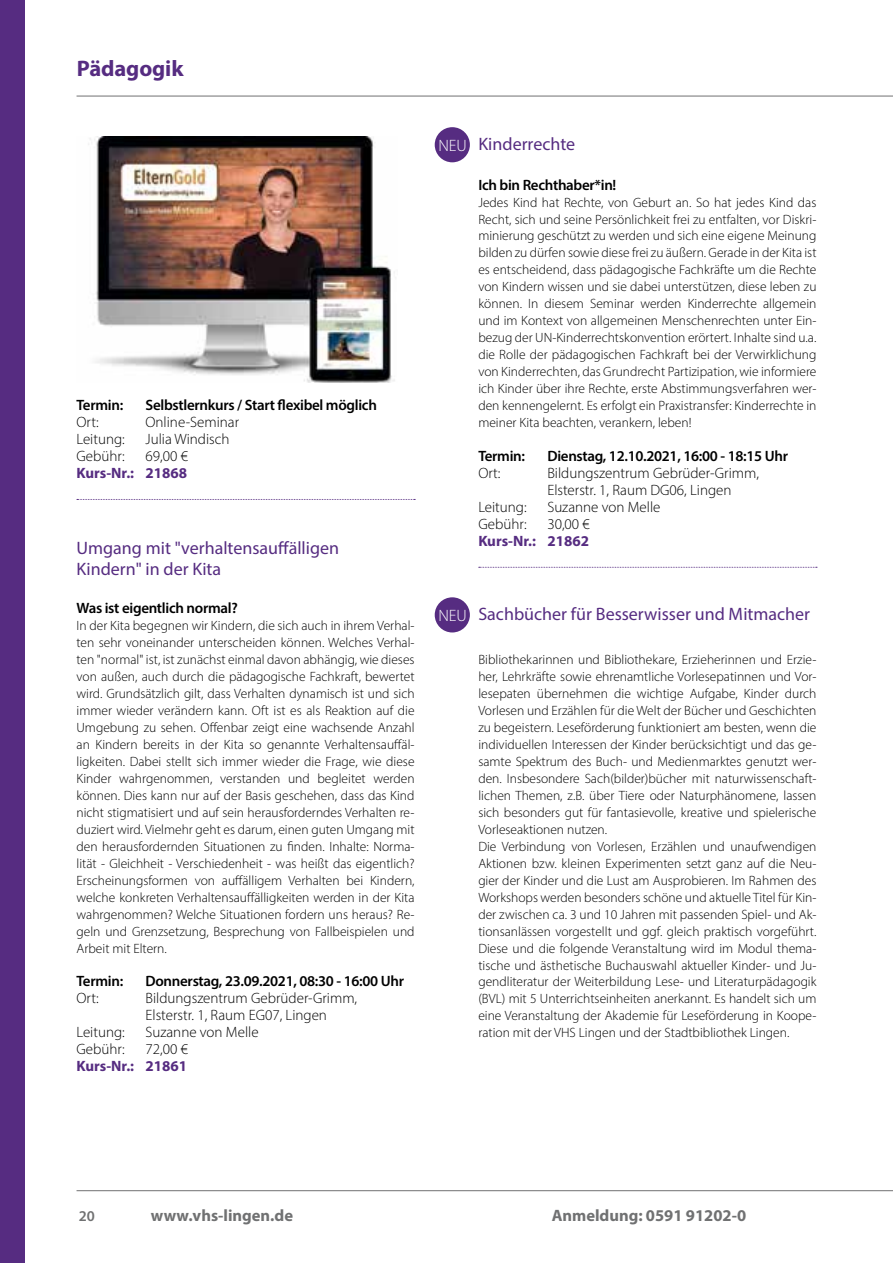
<style>
.page{position:relative;width:893px;height:1263px;background:#fff}
.page>*{position:absolute;margin:0;border:0;box-sizing:border-box;transform-origin:0 0}
.t1{font:700 22.5px "Myriad Pro";letter-spacing:-.005em;color:#562c81}
.t2{font:18px/21.6px "Myriad Pro";color:#562c81}
.t3{font:700 16.5px "Myriad Pro";color:#707172}
.t4{font:300 16.5px "Myriad Pro";color:#fff}
.t5{font:300 15px/17px "Myriad Pro";color:#000}
.t6{font:600 15px "Myriad Pro";letter-spacing:-.02em;color:#000}
.t7{font:700 15px "Myriad Pro";color:#562c81}
.t8{font:600 15px "Myriad Pro";color:#707172}
.t9{font:300 13.5px/17px "Myriad Pro";color:#000;text-align:justify}
</style>
<div class="page">
<hr style="left:77px;top:96px;width:816px;height:1px;background:#707172">
<hr style="left:77px;top:1190px;width:816px;height:1px;background:#707172">
<div style="left:0;top:0;width:25px;height:1263px;background:#562c81"></div>
<svg style="left:77px;top:499px;width:338px;height:1px"></svg>
<img style="left:88px;top:136px;width:307px;height:247px">
<svg style="left:479px;top:567px;width:338px;height:1px"></svg>
<div style="left:435px;top:127px;width:35px;height:35px;background:#562c81;border-radius:50%"></div>
<div style="left:435px;top:597px;width:35px;height:35px;background:#562c81;border-radius:50%"></div>
<h1 class="t1" style="left:77px;top:54px;width:108px">Pädagogik</h1>
<p class="t6" style="left:77px;top:395px;width:48px">Termin:</p>
<p class="t6" style="left:146px;top:395px;width:233px">Selbstlernkurs / Start flexibel möglich</p>
<p class="t5" style="left:77px;top:413px;width:24px">Ort:</p>
<p class="t5" style="left:146px;top:413px;width:95px">Online-Seminar</p>
<p class="t5" style="left:77px;top:430px;width:50px">Leitung:</p>
<p class="t5" style="left:146px;top:430px;width:85px">Julia Windisch</p>
<p class="t5" style="left:77px;top:447px;width:50px">Gebühr:</p>
<p class="t5" style="left:146px;top:447px;width:44px">69,00 €</p>
<p class="t7" style="left:77px;top:463px;width:112px">Kurs-Nr.: 21868</p>
<h2 class="t2" style="left:77px;top:537px;width:264px">Umgang mit "verhaltensauffälligen<br>Kindern" in der Kita</h2>
<p class="t6" style="left:77px;top:599px;width:163px">Was ist eigentlich normal?</p>
<p class="t9" style="left:77px;top:617px;width:340px">In der Kita begegnen wir Kindern, die sich auch in ihrem Verhal&shy;ten sehr voneinander unterscheiden können. Welches Verhal&shy;ten "normal" ist, ist zunächst einmal davon abhängig, wie dieses von außen, auch durch die pädagogische Fachkraft, bewertet wird. Grundsätzlich gilt, dass Verhalten dynamisch ist und sich immer wieder verändern kann. Oft ist es als Reaktion auf die Umgebung zu sehen. Offenbar zeigt eine wachsende Anzahl an Kindern bereits in der Kita so genannte Verhaltensauffäl&shy;ligkeiten. Dabei stellt sich immer wieder die Frage, wie diese Kinder wahrgenommen, verstanden und begleitet werden können. Dies kann nur auf der Basis geschehen, dass das Kind nicht stigmatisiert und auf sein herausforderndes Verhalten re&shy;duziert wird. Vielmehr geht es darum, einen guten Umgang mit den herausfordernden Situationen zu finden. Inhalte: Norma&shy;lität - Gleichheit - Verschiedenheit - was heißt das eigentlich?<br>Erscheinungsformen von auffälligem Verhalten bei Kindern, welche konkreten Verhaltensauffälligkeiten werden in der Kita wahrgenommen? Welche Situationen fordern uns heraus? Re&shy;geln und Grenzsetzung, Besprechung von Fallbeispielen und Arbeit mit Eltern.</p>
<p class="t6" style="left:77px;top:972px;width:48px">Termin:</p>
<p class="t6" style="left:146px;top:972px;width:260px">Donnerstag, 23.09.2021, 08:30 - 16:00 Uhr</p>
<p class="t5" style="left:77px;top:990px;width:24px">Ort:</p>
<p class="t5" style="left:146px;top:990px;width:213px">Bildungszentrum Gebrüder-Grimm,<br>Elsterstr. 1, Raum EG07, Lingen</p>
<p class="t5" style="left:77px;top:1023px;width:50px">Leitung:</p>
<p class="t5" style="left:146px;top:1023px;width:115px">Suzanne von Melle</p>
<p class="t5" style="left:77px;top:1040px;width:50px">Gebühr:</p>
<p class="t5" style="left:146px;top:1040px;width:44px">72,00 €</p>
<p class="t7" style="left:77px;top:1056px;width:112px">Kurs-Nr.: 21861</p>
<p class="t4" style="left:438px;top:135px;width:30px">NEU</p>
<h2 class="t2" style="left:478px;top:132px;width:98px">Kinderrechte</h2>
<p class="t6" style="left:478px;top:175px;width:139px">Ich bin Rechthaber*in!</p>
<p class="t9" style="left:478px;top:193px;width:340px">Jedes Kind hat Rechte, von Geburt an. So hat jedes Kind das Recht, sich und seine Persönlichkeit frei zu entfalten, vor Diskri&shy;minierung geschützt zu werden und sich eine eigene Meinung bilden zu dürfen sowie diese frei zu äußern. Gerade in der Kita ist es entscheidend, dass pädagogische Fachkräfte um die Rechte von Kindern wissen und sie dabei unterstützen, diese leben zu können. In diesem Seminar werden Kinderrechte allgemein und im Kontext von allgemeinen Menschenrechten unter Ein&shy;bezug der UN-Kinderrechtskonvention erörtert. Inhalte sind u.a. die Rolle der pädagogischen Fachkraft bei der Verwirklichung von Kinderrechten, das Grundrecht Partizipation, wie informiere ich Kinder über ihre Rechte, erste Abstimmungsverfahren wer&shy;den kennengelernt. Es erfolgt ein Praxistransfer: Kinderrechte in meiner Kita beachten, verankern, leben!</p>
<p class="t6" style="left:478px;top:446px;width:48px">Termin:</p>
<p class="t6" style="left:547px;top:446px;width:242px">Dienstag, 12.10.2021, 16:00 - 18:15 Uhr</p>
<p class="t5" style="left:478px;top:464px;width:24px">Ort:</p>
<p class="t5" style="left:547px;top:464px;width:213px">Bildungszentrum Gebrüder-Grimm,<br>Elsterstr. 1, Raum DG06, Lingen</p>
<p class="t5" style="left:478px;top:498px;width:50px">Leitung:</p>
<p class="t5" style="left:547px;top:498px;width:115px">Suzanne von Melle</p>
<p class="t5" style="left:478px;top:515px;width:50px">Gebühr:</p>
<p class="t5" style="left:547px;top:515px;width:44px">30,00 €</p>
<p class="t7" style="left:478px;top:531px;width:112px">Kurs-Nr.: 21862</p>
<p class="t4" style="left:438px;top:606px;width:30px">NEU</p>
<h2 class="t2" style="left:478px;top:603px;width:333px">Sachbücher für Besserwisser und Mitmacher</h2>
<p class="t9" style="left:478px;top:651px;width:340px;text-align:left">Bibliothekarinnen und Bibliothekare, Erzieherinnen und Erzie&shy;her, Lehrkräfte sowie ehrenamtliche Vorlesepatinnen und Vor&shy;lesepaten übernehmen die wichtige Aufgabe, Kinder durch Vorlesen und Erzählen für die Welt der Bücher und Geschichten zu begeistern. Leseförderung funktioniert am besten, wenn die individuellen Interessen der Kinder berücksichtigt und das ge&shy;samte Spektrum des Buch- und Medienmarktes genutzt wer&shy;den. Insbesondere Sach(bilder)bücher mit naturwissenschaft&shy;lichen Themen, z.B. über Tiere oder Naturphänomene, lassen sich besonders gut für fantasievolle, kreative und spielerische Vorleseaktionen nutzen.<br>Die Verbindung von Vorlesen, Erzählen und unaufwendigen Aktionen bzw. kleinen Experimenten setzt ganz auf die Neu&shy;gier der Kinder und die Lust am Ausprobieren. Im Rahmen des Workshops werden besonders schöne und aktuelle Titel für Kin&shy;der zwischen ca. 3 und 10 Jahren mit passenden Spiel- und Ak&shy;tionsanlässen vorgestellt und ggf. gleich praktisch vorgeführt.<br>Diese und die folgende Veranstaltung wird im Modul thema&shy;tische und ästhetische Buchauswahl aktueller Kinder- und Ju&shy;gendliteratur der Weiterbildung Lese- und Literaturpädagogik (BVL) mit 5 Unterrichtseinheiten anerkannt. Es handelt sich um eine Veranstaltung der Akademie für Leseförderung in Koope&shy;ration mit der VHS Lingen und der Stadtbibliothek Lingen.</p>
<p class="t8" style="left:79px;top:1206px;width:18px">20</p>
<p class="t3" style="left:151px;top:1204px;width:144px">www.vhs-lingen.de</p>
<p class="t3" style="left:552px;top:1204px;width:196px">Anmeldung: 0591 91202-0</p>
</div>
